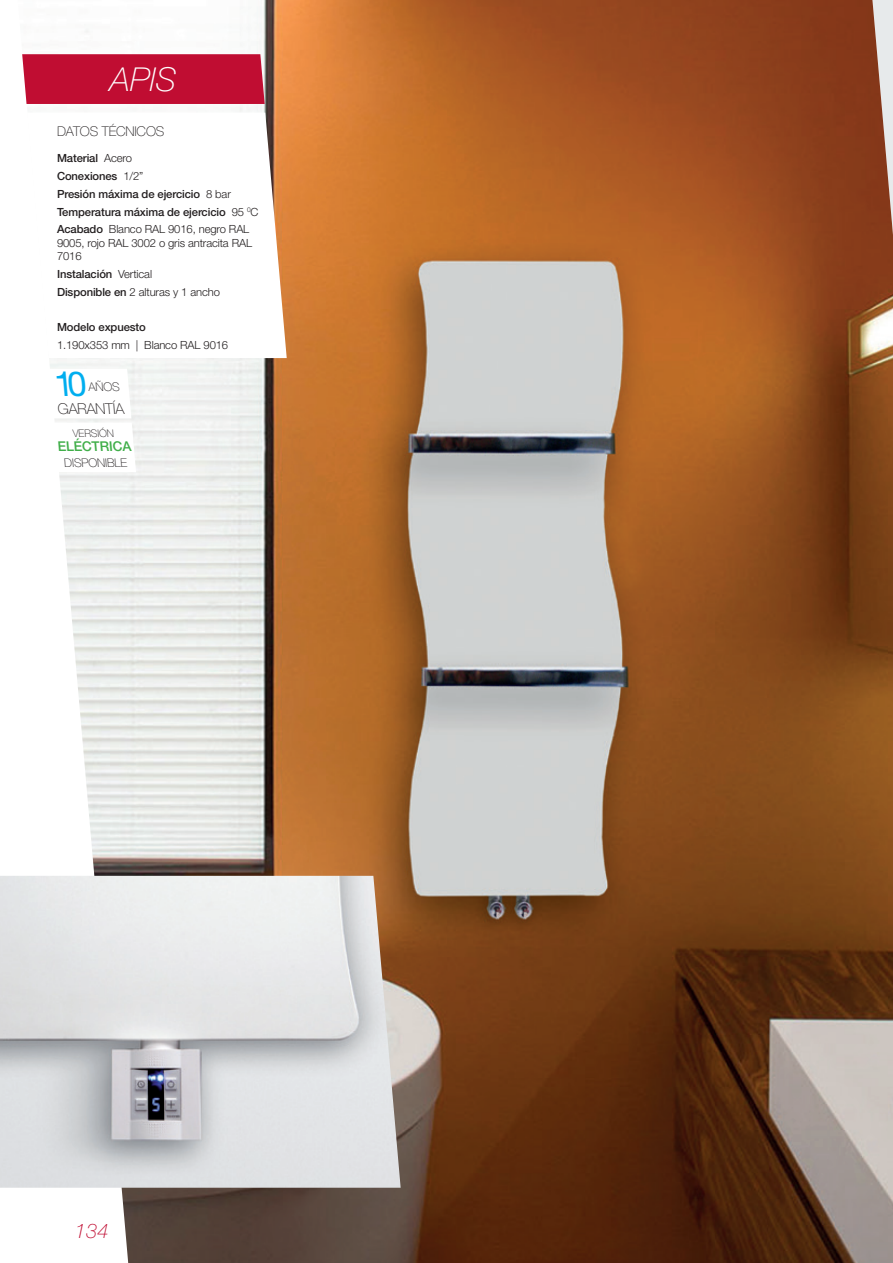
<style>
.page{position:relative;width:893px;height:1263px;background:#fff}
.page>*{position:absolute;margin:0;border:0;box-sizing:border-box;transform-origin:0 0}
.t1{font:34.5px "Helvetica Neue LT Std";color:#00aeef}
.t2{font:italic 100 33px "Helvetica Neue LT Std";color:#fff}
.t3{font:italic 100 20.25px "Helvetica Neue LT Std";color:#c00d32}
.t4{font:100 15px "Helvetica Neue LT Std";letter-spacing:-.01em;color:#231f20}
.t5{font:100 13.5px "Helvetica Neue LT Std";letter-spacing:-.01em;color:#231f20}
.t6{font:500 13.5px "Helvetica Neue LT Std";color:#40ae49}
.t7{font:100 12px "Helvetica Neue LT Std";color:#231f20}
.t8{font:500 11.25px/17.7px "Helvetica Neue LT Std";letter-spacing:-.01em;color:#231f20}
.t9{font:300 11.25px/13.5px "Helvetica Neue LT Std";letter-spacing:-.01em;color:#231f20}
.t10{font:100 10.5px "Helvetica Neue LT Std";color:#231f20}
.s1{font-weight:300}
</style>
<div class="page">
<img style="left:50px;top:0;width:843px;height:1263px">
<div style="left:22px;top:54px;width:243px;height:50px;background:#c00d32"></div>
<svg style="left:50px;top:113px;width:237px;height:245px"></svg>
<img style="left:0;top:876px;width:401px;height:312px">
<svg style="left:50px;top:369px;width:86px;height:103px"></svg>
<h2 class="t2" style="left:110px;top:60px;width:68px">APIS</h2>
<p class="t5" style="left:57px;top:124px;width:109px">DATOS TÉCNICOS</p>
<p class="t8" style="left:57px;top:149px;width:203px">Material <span class="s1">Acero<br></span>Conexiones <span class="s1">1/2”<br></span>Presión máxima de ejercicio <span class="s1">8 bar<br></span>Temperatura máxima de ejercicio <span class="s1">95</span> <sup>0</sup><span class="s1">C<br></span>Acabado <span class="s1">Blanco RAL 9016, negro RAL</span></p>
<p class="t9" style="left:57px;top:236px;width:197px">9005, rojo RAL 3002 o gris antracita RAL<br>7016</p>
<p class="t8" style="left:57px;top:265px;width:164px">Instalación <span class="s1">Vertical<br></span>Disponible en <span class="s1">2 alturas y 1 ancho</span></p>
<p class="t8" style="left:57px;top:318px;width:90px">Modelo expuesto</p>
<p class="t9" style="left:57px;top:338px;width:173px">1.190x353 mm | Blanco RAL 9016</p>
<h1 class="t1" style="left:55px;top:363px;width:37px">10</h1>
<p class="t7" style="left:89px;top:380px;width:34px">AÑOS</p>
<h3 class="t4" style="left:58px;top:400px;width:68px">GARANTÍA</h3>
<p class="t10" style="left:73px;top:427px;width:44px">VERSIÓN</p>
<p class="t7" style="left:65px;top:455px;width:66px">DISPONIBLE</p>
<p class="t6" style="left:58px;top:438px;width:76px">ELÉCTRICA</p>
<h3 class="t3" style="left:75px;top:1219px;width:35px">134</h3>
</div>
